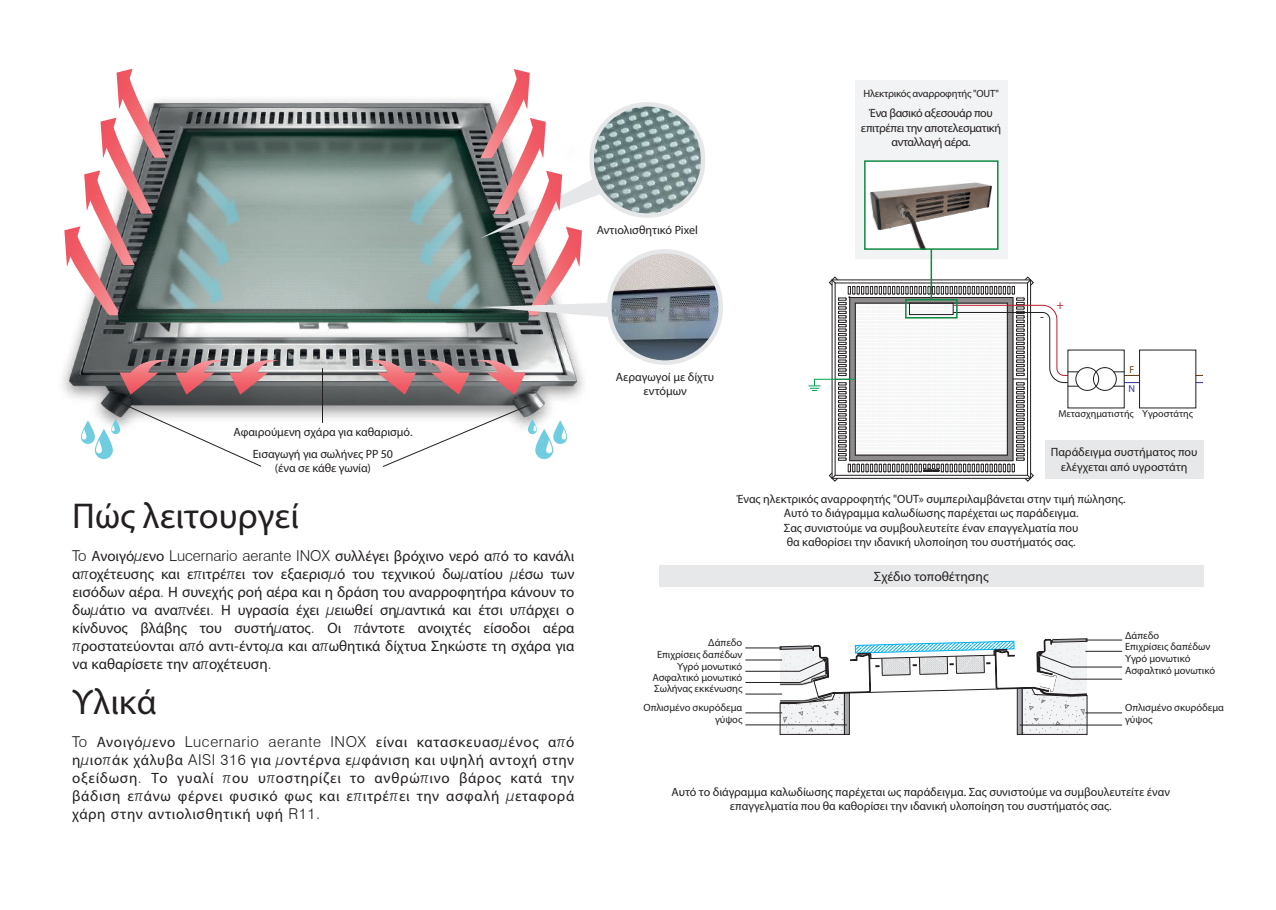
<style>
.page{position:relative;width:1276px;height:910px;background:#fff}
.page>*{position:absolute;margin:0;border:0;box-sizing:border-box;transform-origin:0 0}
.t1{font:36px "Myriad Pro";color:#231f20}
.t2{font:15px/18px "Myriad Pro";letter-spacing:.02em;color:#231f20;text-align:justify}
.t3{font:13.5px "Myriad Pro";color:#231f20}
.t4{font:12.6px "Myriad Pro";color:#be1d2c}
.t5{font:12.6px "Myriad Pro";color:#231f20}
.t6{font:12px/14.4px "Myriad Pro";color:#231f20;text-align:center}
.t7{font:12px/14.4px "Myriad Pro";letter-spacing:-.03em;color:#231f20;text-align:center}
.t8{font:10.5px/12.1px "Myriad Pro";letter-spacing:-.005em;color:#231f20;text-align:right}
.t9{font:10.05px "Myriad Pro";color:#231f20}
.t10{font:10.05px "Myriad Pro";color:#603711}
.t11{font:10.05px "Myriad Pro";color:#2e3092}
.s1{font-family:"Swiss 721 BT";font-weight:300}
</style>
<div class="page">
<div style="left:855px;top:81px;width:152px;height:178px;background:#f2f3f4"></div>
<div style="left:659px;top:565px;width:544px;height:22px;background:#e7e8e9"></div>
<svg style="left:745px;top:638px;width:377px;height:97px"></svg>
<img style="left:62px;top:68px;width:646px;height:370px">
<svg style="left:81px;top:401px;width:181px;height:66px"></svg>
<svg style="left:382px;top:404px;width:185px;height:63px"></svg>
<img style="left:129px;top:147px;width:154px;height:233px">
<img style="left:365px;top:147px;width:154px;height:233px">
<hr style="left:322px;top:368px;width:1px;height:55px;background:#231f20">
<svg style="left:119px;top:360px;width:50px;height:35px;background:#885e61"></svg>
<svg style="left:175px;top:360px;width:104px;height:35px;background:#a0777a"></svg>
<svg style="left:476px;top:360px;width:50px;height:35px;background:#ab8083"></svg>
<svg style="left:366px;top:360px;width:104px;height:35px;background:#9d7578"></svg>
<img style="left:609px;top:251px;width:111px;height:112px;border-radius:55px">
<div style="left:607px;top:249px;width:116px;height:116px;border:4px solid #e6e7e9;border-radius:55px"></div>
<svg style="left:64px;top:69px;width:102px;height:246px"></svg>
<img style="left:592px;top:104px;width:111px;height:112px;border-radius:55px">
<div style="left:589px;top:102px;width:116px;height:116px;border:4px solid #e6e7e9;border-radius:55px"></div>
<svg style="left:480px;top:69px;width:176px;height:252px"></svg>
<div style="left:1045px;top:440px;width:158px;height:38px;background:#e7e8e9"></div>
<div style="left:1075px;top:367px;width:23px;height:24px;border:1px solid #231f20;border-radius:50%"></div>
<div style="left:1093px;top:367px;width:23px;height:24px;border:1px solid #231f20;border-radius:50%"></div>
<svg style="left:1113px;top:372px;width:26px;height:4px"></svg>
<svg style="left:1113px;top:382px;width:26px;height:5px"></svg>
<svg style="left:809px;top:277px;width:269px;height:205px"></svg>
<div style="left:905px;top:299px;width:52px;height:19px;border:2px solid #0e8a43"></div>
<hr style="left:930px;top:249px;width:2px;height:50px;background:#0e8a43">
<img style="left:867px;top:163px;width:128px;height:84px">
<div style="left:864px;top:160px;width:134px;height:90px;border:2px solid #0e8a43"></div>
<p class="t8" style="left:863px;top:87px;width:137px">Ηλεκτρικός αναρροφητής "OUT"</p>
<p class="t7" style="left:861px;top:106px;width:142px">Ένα βασικό αξεσουάρ που επιτρέπει την αποτελεσματική ανταλλαγή αέρα.</p>
<p class="t6" style="left:596px;top:223px;width:103px">Αντιολισθητικό Pixel</p>
<p class="t6" style="left:233px;top:424px;width:181px">Αφαιρούμενη σχάρα για καθαρισμό.</p>
<p class="t6" style="left:253px;top:446px;width:142px">Εισαγωγή για σωλήνες PP 50 (ένα σε κάθε γωνία)</p>
<h1 class="t1" style="left:72px;top:494px;width:228px">Πώς λειτουργεί</h1>
<p class="t2" style="left:72px;top:547px;width:504px"><span class="s1">To</span> Ανοιγό<span class="s1">µ</span>ενο <span class="s1">Lucernario aerante INOX</span> συλλέγει βρόχινο νερό α<span class="s1">π</span>ό το κανάλι α<span class="s1">π</span>οχέτευσης και ε<span class="s1">π</span>ιτρέ<span class="s1">π</span>ει τον εξαερισ<span class="s1">µ</span>ό του τεχνικού δω<span class="s1">µ</span>ατίου <span class="s1">µ</span>έσω των εισόδων αέρα<span class="s1">.</span> Η συνεχής ροή αέρα και η δράση του αναρροφητήρα κάνουν το δω<span class="s1">µ</span>άτιο να ανα<span class="s1">π</span>νέει<span class="s1">.</span> Η υγρασία έχει <span class="s1">µ</span>ειωθεί ση<span class="s1">µ</span>αντικά και έτσι υ<span class="s1">π</span>άρχει ο κίνδυνος βλάβης του συστή<span class="s1">µ</span>ατος<span class="s1">.</span> Οι <span class="s1">π</span>άντοτε ανοιχτές είσοδοι αέρα <span class="s1">π</span>ροστατεύονται α<span class="s1">π</span>ό αντι<span class="s1">-</span>έντο<span class="s1">µ</span>α και α<span class="s1">π</span>ωθητικά δίχτυα Σηκώστε τη σχάρα για να καθαρίσετε την α<span class="s1">π</span>οχέτευση<span class="s1">.</span></p>
<h1 class="t1" style="left:72px;top:680px;width:86px">Υλικά</h1>
<p class="t2" style="left:72px;top:732px;width:504px"><span class="s1">To</span> Ανοιγό<span class="s1">µ</span>ενο <span class="s1">Lucernario aerante INOX</span> είναι κατασκευασ<span class="s1">µ</span>ένος α<span class="s1">π</span>ό η<span class="s1">µ</span>ιο<span class="s1">π</span>άκ χάλυβα <span class="s1">AISI 316</span> για <span class="s1">µ</span>οντέρνα ε<span class="s1">µ</span>φάνιση και υψηλή αντοχή στην οξείδωση<span class="s1">.</span> Το γυαλί <span class="s1">π</span>ου υ<span class="s1">π</span>οστηρίζει το ανθρώ<span class="s1">π</span>ινο βάρος κατά την βάδιση ε<span class="s1">π</span>άνω φέρνει φυσικό φως και ε<span class="s1">π</span>ιτρέ<span class="s1">π</span>ει την ασφαλή <span class="s1">µ</span>εταφορά χάρη στην αντιολισθητική υφή <span class="s1">R11.</span></p>
<p class="t6" style="left:616px;top:370px;width:100px">Αεραγωγοί με δίχτυ εντόμων</p>
<p class="t5" style="left:1040px;top:309px;width:5px">-</p>
<p class="t4" style="left:1056px;top:297px;width:9px">+</p>
<p class="t10" style="left:1129px;top:363px;width:6px">F</p>
<p class="t11" style="left:1128px;top:382px;width:8px">N</p>
<p class="t9" style="left:1058px;top:408px;width:136px">Μετασχηματιστής Υγρoστάτης</p>
<p class="t6" style="left:1050px;top:445px;width:148px">Παράδειγμα συστήματος που ελέγχεται από υγρoστάτη</p>
<p class="t6" style="left:736px;top:492px;width:390px">Ένας ηλεκτρικός αναρροφητής "OUT» συμπεριλαμβάνεται στην τιμή πώλησης.<br>Αυτό το διάγραμμα καλωδίωσης παρέχεται ως παράδειγμα.<br>Σας συνιστούμε να συμβουλευτείτε έναν επαγγελματία που<br>θα καθορίσει την ιδανική υλοποίηση του συστήματός σας.</p>
<p class="t3" style="left:874px;top:568px;width:116px">Σχέδιο τοποθέτησης</p>
<p class="t8" style="left:657px;top:637px;width:87px">Δάπεδο<br>Επιχρίσεις δαπέδων</p>
<p class="t8" style="left:652px;top:671px;width:91px">Ασφαλτικό μονωτικό</p>
<p class="t8" style="left:654px;top:654px;width:90px;line-height:22.8px">Υγρό μονωτικό<br>Σωλήνας εκκένωσης</p>
<p class="t8" style="left:643px;top:701px;width:100px">Οπλισμένο σκυρόδεμα γύψος</p>
<p class="t8" style="left:1125px;top:629px;width:87px;line-height:10.9px;text-align:left">Δάπεδο<br>Επιχρίσεις δαπέδων</p>
<p class="t8" style="left:1125px;top:664px;width:91px">Ασφαλτικό μονωτικό</p>
<p class="t8" style="left:1125px;top:653px;width:67px">Υγρό μονωτικό</p>
<p class="t8" style="left:1125px;top:701px;width:100px;text-align:left">Οπλισμένο σκυρόδεμα γύψος</p>
<p class="t6" style="left:671px;top:784px;width:500px">Αυτό το διάγραμμα καλωδίωσης παρέχεται ως παράδειγμα. Σας συνιστούμε να συμβουλευτείτε έναν επαγγελματία που θα καθορίσει την ιδανική υλοποίηση του συστήματός σας.</p>
</div>
